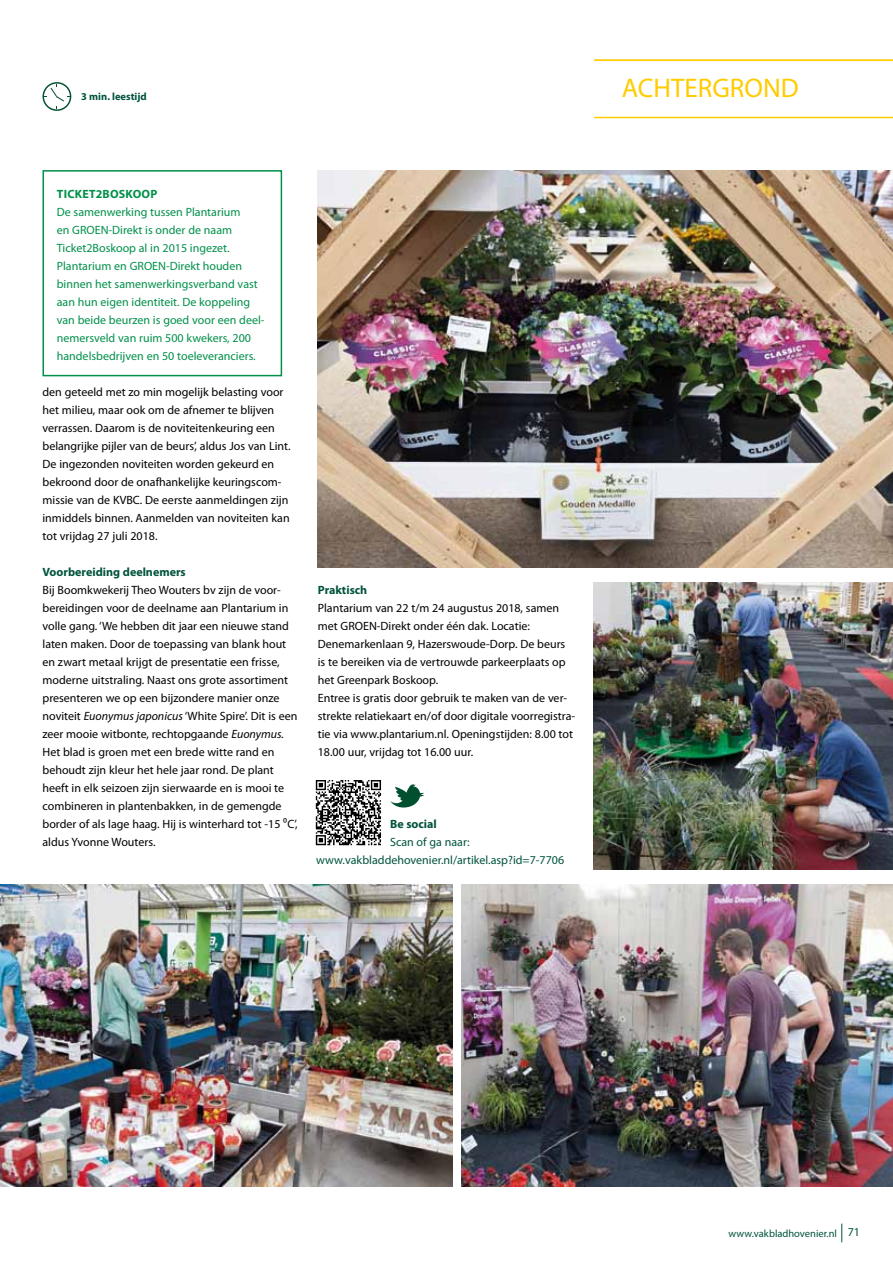
<style>
.page{position:relative;width:893px;height:1263px;background:#fff}
.page>*{position:absolute;margin:0;border:0;box-sizing:border-box;transform-origin:0 0}
.t1{font:27px "Myriad Pro";color:#fc0}
.t2{font:12px/18px "Myriad Pro";color:#000}
.t3{font:12px/18px "Myriad Pro";color:#00904a}
.t4{font:12px/18px "Myriad Pro";color:#00533d}
.t5{font:700 12px "Myriad Pro";color:#00533d}
.t6{font:700 12px "Myriad Pro";letter-spacing:.02em;color:#00904a}
.t7{font:10.5px "Myriad Pro";color:#00533d}
.t8{font:700 10.5px "Myriad Pro";color:#00533d}
.s1{font-style:italic}
.s2{font-size:12px}
</style>
<div class="page">
<svg style="left:841px;top:1223px;width:1px;height:19px"></svg>
<svg style="left:43px;top:82px;width:28px;height:29px"></svg>
<hr style="left:594px;top:117px;width:299px;height:1px;background:#fc0">
<hr style="left:594px;top:60px;width:299px;height:1px;background:#fc0">
<img style="left:0;top:885px;width:452px;height:301px">
<img style="left:462px;top:885px;width:431px;height:301px">
<div style="left:43px;top:170px;width:239px;height:206px;border:2px solid #00904a"></div>
<img style="left:318px;top:170px;width:575px;height:397px">
<img style="left:593px;top:583px;width:300px;height:287px">
<svg style="left:316px;top:780px;width:65px;height:65px"></svg>
<svg style="left:390px;top:784px;width:34px;height:23px"></svg>
<p class="t8" style="left:81px;top:90px;width:67px">3 min. leestijd</p>
<p class="t6" style="left:57px;top:186px;width:85px">Ticket2Boskoop</p>
<p class="t3" style="left:57px;top:203px;width:209px">De samenwerking tussen Plantarium<br>en GROEN-Direkt is onder de naam Ticket2Boskoop al in 2015 ingezet.<br>Plantarium en GROEN-Direkt houden binnen het samenwerkingsverband vast aan hun eigen identiteit. De koppeling van beide beurzen is goed voor een deel&shy;nemersveld van ruim 500 kwekers, 200 handelsbedrijven en 50 toeleveranciers.</p>
<p class="t2" style="left:43px;top:383px;width:249px">den geteeld met zo min mogelijk belasting voor het milieu, maar ook om de afnemer te blijven verrassen. Daarom is de noviteitenkeuring een belangrijke pijler van de beurs’, aldus Jos van Lint.<br>De ingezonden noviteiten worden gekeurd en bekroond door de onafhankelijke keuringscom&shy;missie van de KVBC. De eerste aanmeldingen zijn inmiddels binnen. Aanmelden van noviteiten kan tot vrijdag 27 juli 2018.</p>
<p class="t5" style="left:43px;top:564px;width:145px">Voorbereiding deelnemers</p>
<p class="t2" style="left:43px;top:581px;width:257px">Bij Boomkwekerij Theo Wouters bv zijn de voor&shy;bereidingen voor de deelname aan Plantarium in volle gang. ‘We hebben dit jaar een nieuwe stand laten maken. Door de toepassing van blank hout en zwart metaal krijgt de presentatie een frisse, moderne uitstraling. Naast ons grote assortiment presenteren we op een bijzondere manier onze noviteit <span class="s1">Euonymus japonicus</span> ‘White Spire’. Dit is een zeer mooie witbonte, rechtopgaande <span class="s1">Euonymus.<br></span>Het blad is groen met een brede witte rand en behoudt zijn kleur het hele jaar rond. De plant heeft in elk seizoen zijn sierwaarde en is mooi te combineren in plantenbakken, in de gemengde border of als lage haag. Hij is winterhard tot -15 ⁰C’, aldus Yvonne Wouters.</p>
<p class="t5" style="left:318px;top:582px;width:51px">Praktisch</p>
<p class="t2" style="left:318px;top:599px;width:259px">Plantarium van 22 t/m 24 augustus 2018, samen met GROEN-Direkt onder één dak. Locatie:<br>Denemarkenlaan 9, Hazerswoude-Dorp. De beurs is te bereiken via de vertrouwde parkeerplaats op het Greenpark Boskoop.<br>Entree is gratis door gebruik te maken van de ver&shy;strekte relatiekaart en/of door digitale voorregistra&shy;tie via www.plantarium.nl. Openingstijden: 8.00 tot 18.00 uur, vrijdag tot 16.00 uur.</p>
<p class="t5" style="left:390px;top:816px;width:48px">Be social</p>
<p class="t4" style="left:316px;top:833px;width:249px;text-indent:74px">Scan of ga naar: www.vakbladdehovenier.nl/artikel.asp?id=7-7706</p>
<h1 class="t1" style="left:622px;top:71px;width:179px">ACHTERGROND</h1>
<p class="t7" style="left:729px;top:1227px;width:133px">www.vakbladhovenier.nl <span class="s2">71</span></p>
</div>
